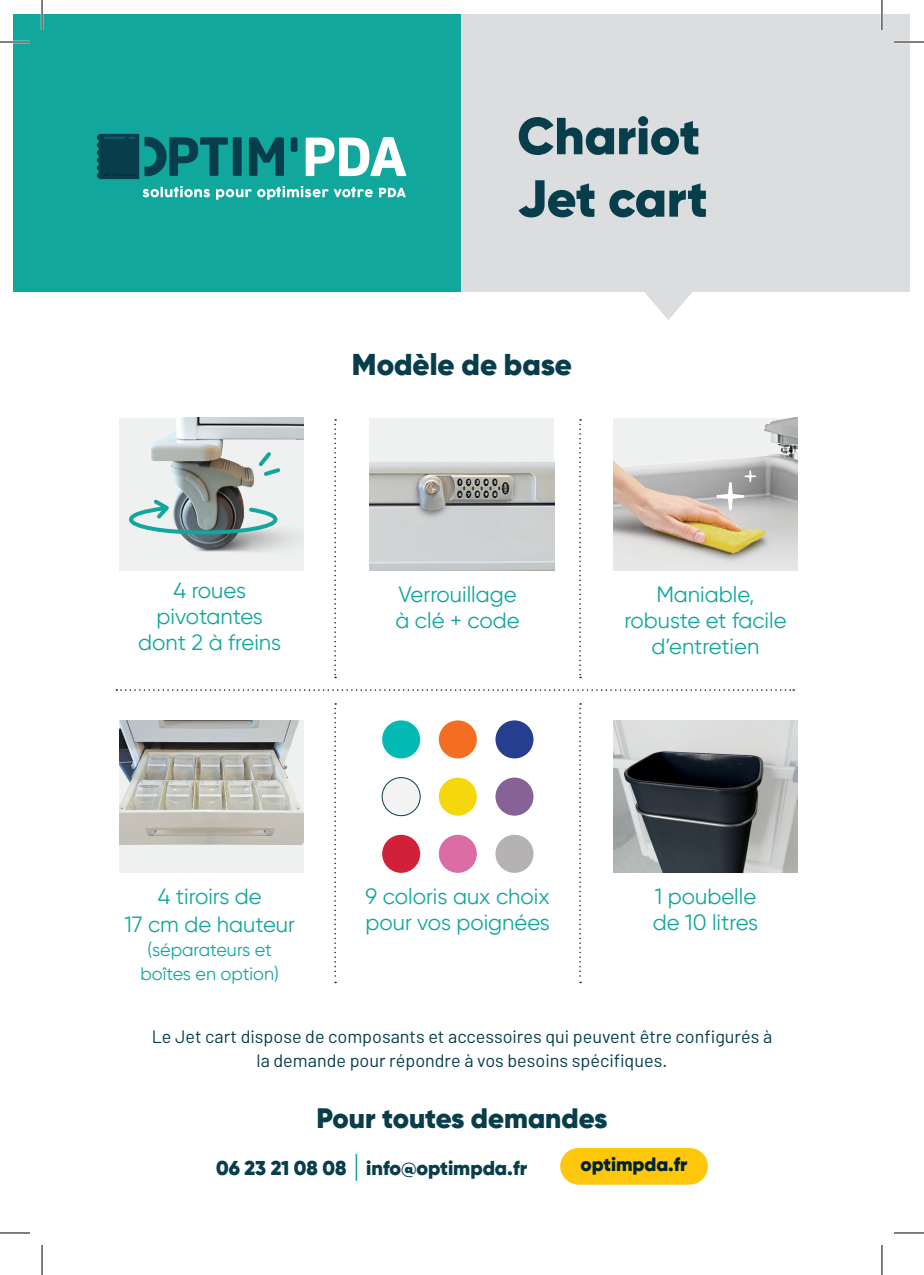
<style>
.page{position:relative;width:924px;height:1275px;background:#fff}
.page>*{position:absolute;margin:0;border:0;box-sizing:border-box;transform-origin:0 0}
.t1{font:900 52px/62.4px "Gilroy";color:#083e4c}
.t2{font:900 30px "Gilroy";color:#083e4c}
.t3{font:900 28px "Gilroy";color:#083e4c}
.t4{font:22px/26px "Gilroy";color:#12a79d;text-align:center}
.t5{font:900 20px "Gilroy";color:#083e4c}
.t6{font:900 19.4px "Gilroy";color:#002331}
.t7{font:18px/24px "Barlow";color:#083e4c;text-align:center}
.t8{font:18px/24px "Gilroy";color:#12a79d;text-align:center}
</style>
<div class="page">
<div style="left:457px;top:14px;width:452px;height:277px;background:#dcdddf"></div>
<div style="left:14px;top:14px;width:447px;height:277px;background:#12a79d"></div>
<svg style="left:143px;top:186px;width:67px;height:11px"></svg>
<svg style="left:216px;top:189px;width:35px;height:11px"></svg>
<svg style="left:257px;top:186px;width:115px;height:14px"></svg>
<svg style="left:379px;top:188px;width:26px;height:9px"></svg>
<div style="left:233px;top:137px;width:8px;height:39px;background:#083e4c"></div>
<svg style="left:249px;top:137px;width:35px;height:39px"></svg>
<div style="left:290px;top:137px;width:7px;height:15px;background:#083e4c;border-radius:2px"></div>
<svg style="left:96px;top:134px;width:132px;height:45px"></svg>
<svg style="left:305px;top:137px;width:101px;height:39px"></svg>
<img style="left:119px;top:720px;width:184px;height:153px">
<div style="left:119px;top:418px;width:184px;height:152px;background:#eff0f0"></div>
<img style="left:151px;top:418px;width:152px;height:134px">
<img style="left:369px;top:418px;width:185px;height:152px">
<img style="left:613px;top:418px;width:184px;height:152px">
<img style="left:613px;top:720px;width:184px;height:153px">
<svg style="left:579px;top:703px;width:2px;height:280px"></svg>
<svg style="left:334px;top:703px;width:2px;height:280px"></svg>
<svg style="left:116px;top:689px;width:677px;height:2px"></svg>
<svg style="left:255px;top:448px;width:28px;height:31px"></svg>
<svg style="left:696px;top:470px;width:60px;height:71px;background:#c5b8a0"></svg>
<svg style="left:643px;top:291px;width:49px;height:29px"></svg>
<hr style="left:355px;top:1154px;width:2px;height:26px;background:#12a79d">
<div style="left:578px;top:1148px;width:111px;height:36px;background:#fec70c"></div>
<svg style="left:579px;top:419px;width:2px;height:259px"></svg>
<svg style="left:334px;top:419px;width:2px;height:259px"></svg>
<div style="left:382px;top:720px;width:38px;height:38px;background:#03b9b4;border-radius:50%"></div>
<div style="left:438px;top:720px;width:38px;height:38px;background:#f36e21;border-radius:50%"></div>
<div style="left:495px;top:720px;width:38px;height:38px;background:#253f8e;border-radius:50%"></div>
<div style="left:382px;top:777px;width:38px;height:38px;background:#f4f3f3;border-radius:50%"></div>
<div style="left:382px;top:777px;width:38px;height:39px;border:1px solid #083e4c;border-radius:50%"></div>
<div style="left:438px;top:777px;width:38px;height:38px;background:#f4d80d;border-radius:50%"></div>
<div style="left:495px;top:777px;width:38px;height:38px;background:#866297;border-radius:50%"></div>
<div style="left:382px;top:835px;width:38px;height:38px;background:#d12138;border-radius:50%"></div>
<div style="left:438px;top:835px;width:38px;height:38px;background:#db6ca4;border-radius:50%"></div>
<div style="left:495px;top:835px;width:38px;height:38px;background:#b4b2b2;border-radius:50%"></div>
<svg style="left:129px;top:496px;width:150px;height:40px"></svg>
<hr style="left:0;top:41px;width:30px;height:2px;background:#fff">
<hr style="left:893px;top:41px;width:30px;height:2px;background:#fff">
<hr style="left:41px;top:0;width:2px;height:30px;background:#fff">
<hr style="left:880px;top:0;width:2px;height:30px;background:#fff">
<hr style="left:0;top:42px;width:30px;height:1px;background:#000">
<hr style="left:893px;top:42px;width:30px;height:1px;background:#000">
<hr style="left:0;top:1232px;width:30px;height:1px;background:#000">
<hr style="left:893px;top:1232px;width:30px;height:1px;background:#000">
<hr style="left:42px;top:0;width:1px;height:30px;background:#000">
<hr style="left:42px;top:1245px;width:1px;height:30px;background:#000">
<hr style="left:881px;top:0;width:1px;height:30px;background:#000">
<hr style="left:881px;top:1245px;width:1px;height:30px;background:#000">
<h1 class="t1" style="left:517px;top:105px;width:192px">Chariot<br>Jet cart</h1>
<h2 class="t2" style="left:352px;top:345px;width:221px">Modèle de base</h2>
<p class="t4" style="left:138px;top:577px;width:144px">4 roues pivotantes dont 2 à freins</p>
<p class="t4" style="left:395px;top:580px;width:126px;text-align:left">Verrouillage à clé + code</p>
<p class="t4" style="left:624px;top:580px;width:164px">Maniable, robuste et facile d’entretien</p>
<p class="t4" style="left:124px;top:882px;width:172px;line-height:28px">4 tiroirs de<br>17 cm de hauteur</p>
<p class="t8" style="left:140px;top:937px;width:140px">(séparateurs et boîtes en option)</p>
<p class="t4" style="left:365px;top:883px;width:186px;text-align:left">9 coloris aux choix pour vos poignées</p>
<p class="t4" style="left:652px;top:883px;width:107px;text-align:left">1 poubelle de 10 litres</p>
<p class="t7" style="left:152px;top:1024px;width:622px">Le Jet cart dispose de composants et accessoires qui peuvent être configurés à la demande pour répondre à vos besoins spécifiques.</p>
<p class="t3" style="left:316px;top:1100px;width:292px">Pour toutes demandes</p>
<p class="t5" style="left:216px;top:1155px;width:312px">06 23 21 08 08 info@optimpda.fr</p>
<p class="t6" style="left:580px;top:1152px;width:109px">optimpda.fr</p>
</div>
